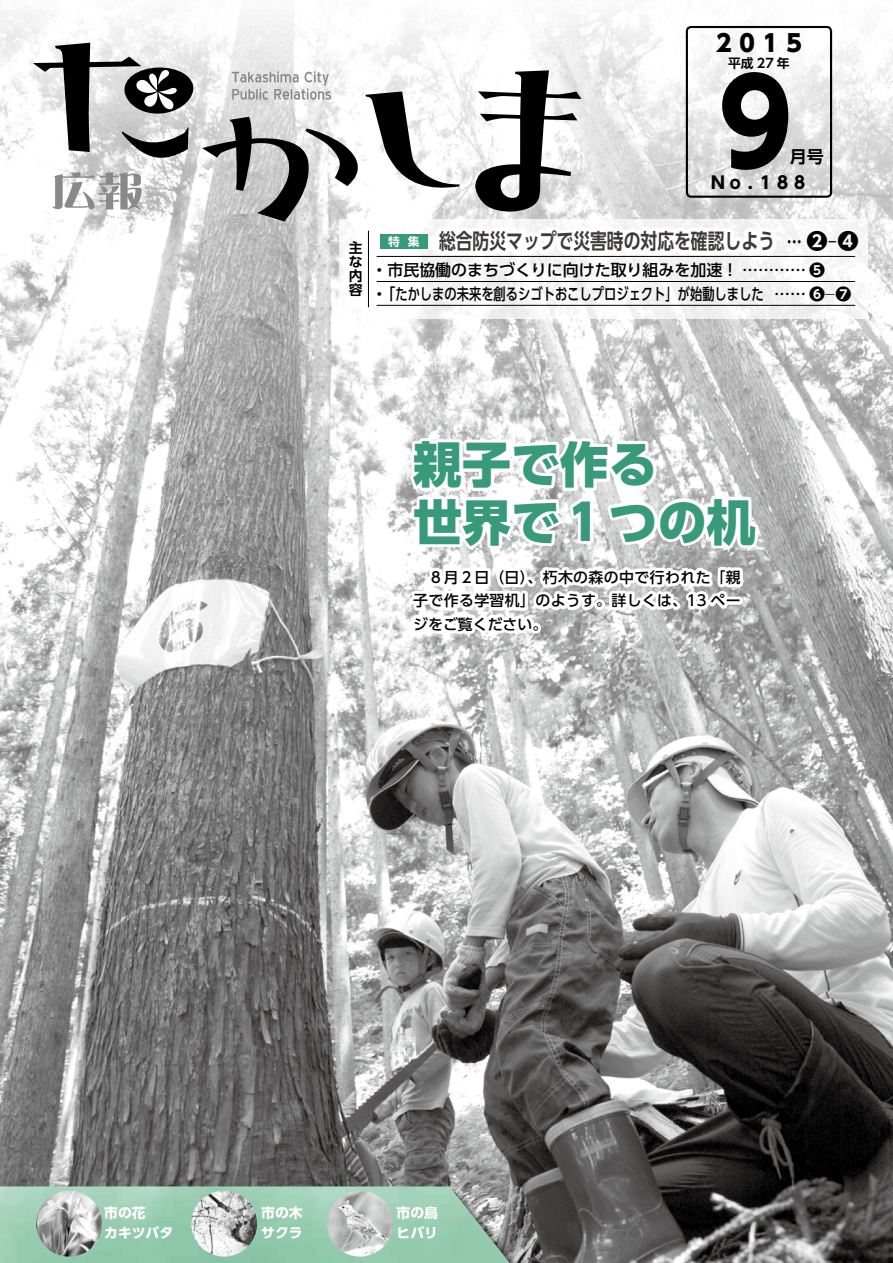
<style>
.page{position:relative;width:893px;height:1263px;background:#fff}
.page>*{position:absolute;margin:0;border:0;box-sizing:border-box;transform-origin:0 0}
.t1{font:700 117px "UD Shin Go Pro";color:#000;scale:.95 1}
.t2{font:800 48.9px/57.4px "UD Shin Go Pro";color:#389a78}
.t3{font:800 23.4px "UD Shin Go Pro";color:#000}
.t4{font:700 21.3px "UD Shin Go Pro De";color:#3e3a39;scale:.79 1}
.t5{font:700 16.95px "UD Shin Go Pro";color:#000}
.t6{font:700 16.95px "UD Shin Go Pro De";color:#000}
.t7{font:500 15.9px/24.5px "UD Shin Go Pro";color:#000}
.t8{font:500 14.85px/23.4px "UD Shin Go Pro";letter-spacing:.025em;color:#000;text-align:justify}
.t9{font:700 13.8px/20.2px "UD Shin Go Pro";color:#fff}
.t10{font:700 13.8px/13.8px "UD Shin Go Pro De";color:#000;text-align:justify}
.t11{font:700 12.75px "UD Shin Go Pro De";color:#000}
.s1{font-size:19.2px;color:#000}
.s2{font-family:"UD Shin Go Pro";color:#000}
.s3{font-family:"UD Shin Go Pro";font-weight:300;font-size:19.2px;color:#000}
.s4{font-weight:700}
.s5{font-family:"Shin Go Pro";font-weight:300;font-stretch:expanded;font-size:14.85px}
</style>
<div class="page">
<img style="left:0;top:10px;width:893px;height:1253px">
<div style="left:2px;top:1189px;width:531px;height:74px;background:#000;opacity:.75"></div>
<img style="left:0;top:1186px;width:510px;height:77px">
<img style="left:36px;top:1191px;width:66px;height:65px;border-radius:33px">
<img style="left:191px;top:1191px;width:66px;height:65px;border-radius:33px">
<img style="left:327px;top:1191px;width:66px;height:65px;border-radius:33px">
<div style="left:339px;top:219px;width:528px;height:100px;background:#f7f7f7"></div>
<svg style="left:405px;top:433px;width:357px;height:207px"></svg>
<hr style="left:377px;top:256px;width:478px;height:1px;background:#000">
<hr style="left:377px;top:281px;width:478px;height:1px;background:#000">
<hr style="left:377px;top:305px;width:478px;height:1px;background:#000">
<svg style="left:33px;top:43px;width:162px;height:116px"></svg>
<svg style="left:52px;top:172px;width:90px;height:38px"></svg>
<svg style="left:202px;top:70px;width:579px;height:255px"></svg>
<div style="left:686px;top:26px;width:146px;height:172px;border:2px solid #000;border-radius:4px"></div>
<h3 class="t3" style="left:712px;top:24px;width:95px">２０１５</h3>
<p class="t11" style="left:728px;top:53px;width:63px">平成 27 年</p>
<h1 class="t1" style="left:700px;top:28px;width:118px">９</h1>
<p class="t6" style="left:790px;top:143px;width:36px">月号</p>
<p class="t5" style="left:710px;top:169px;width:100px">Ｎｏ . １８８</p>
<p class="t10" style="left:349px;top:241px;width:15px">主な内容</p>
<h3 class="t4" style="left:388px;top:224px;width:597px"><sup>特</sup> <sup>集</sup> 総合防災マップで災害時の対応を確認しよう<span class="s1">… …</span> <span class="s2">❷</span><span class="s3">ｰ</span><span class="s2">❹</span></h3>
<p class="t7" style="left:371px;top:257px;width:481px">・市民協働のまちづくりに向けた取り組みを加速！…………… <span class="s4">❺<br></span>・「たかしまの未来を創るシゴトおこしプロジェクト」が始動しました… …… <span class="s4">❻</span><span class="s5">ー</span><span class="s4">❼</span></p>
<h2 class="t2" style="left:413px;top:435px;width:344px">親子で作る<br>世界で１つの机</h2>
<p class="t8" style="left:413px;top:565px;width:329px">　８月２日（日）、朽木の森の中で行われた「親子で作る学習机」のようす。詳しくは、13 ページをご覧ください。</p>
<p class="t9" style="left:104px;top:1202px;width:71px">市の花<br>カキツバタ</p>
<p class="t9" style="left:261px;top:1202px;width:43px">市の木サクラ</p>
<p class="t9" style="left:396px;top:1202px;width:43px">市の鳥ヒバリ</p>
</div>
